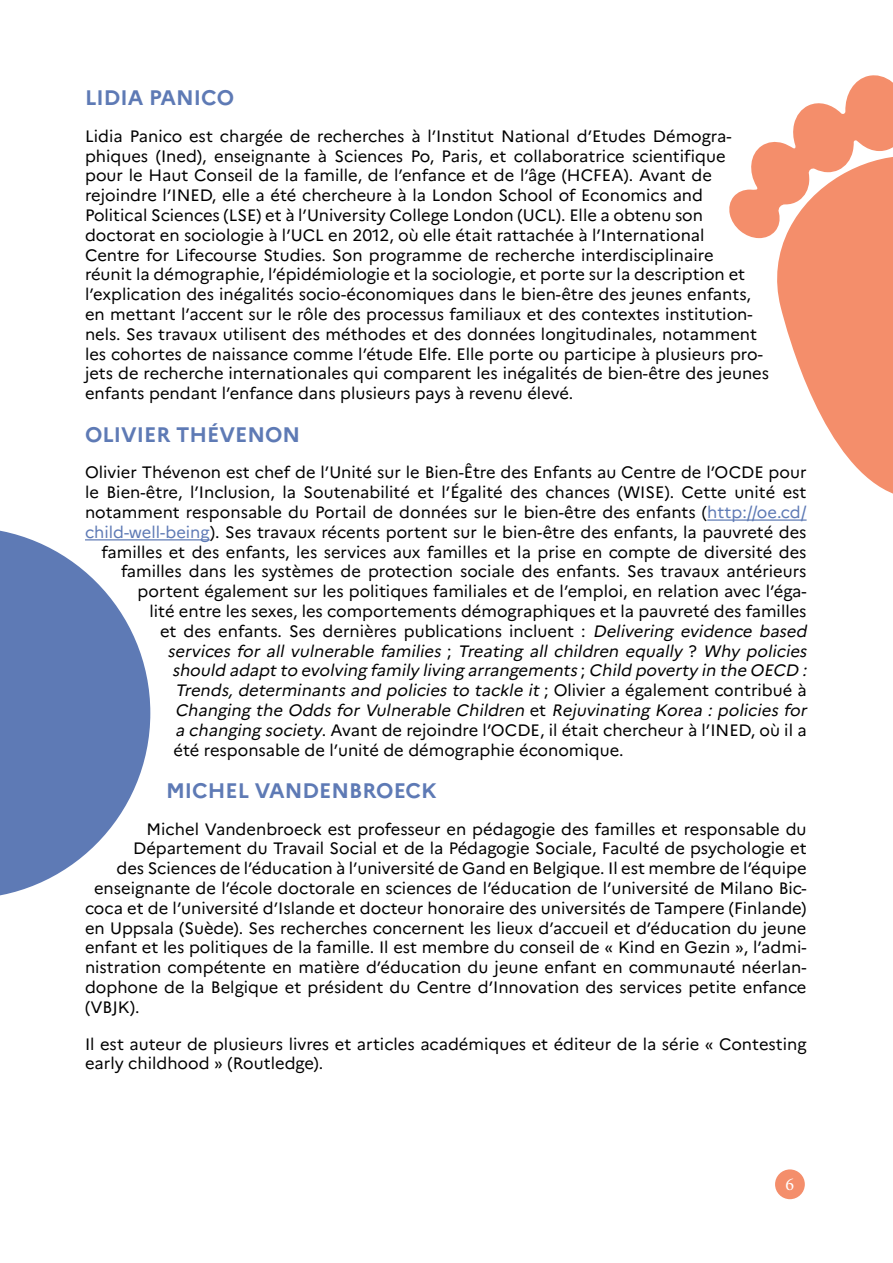
<style>
.page{position:relative;width:893px;height:1263px;background:#fff}
.page>*{position:absolute;margin:0;border:0;box-sizing:border-box;transform-origin:0 0}
.t1{font:700 21px "Marianne";color:#5e7ab5}
.t2{font:18px "Minion Pro";color:#fff}
.t3{font:16.5px/19.8px "Marianne";color:#000}
.t4{font:italic 16.5px "Marianne";letter-spacing:-.215em;color:#000}
.t5{font:italic 16.5px "Marianne";letter-spacing:-.19em;color:#000}
.s1{color:#5e7ab5}
.s2{font-style:italic}
.s3{font-style:normal}
</style>
<div class="page">
<div style="left:775px;top:1169px;width:30px;height:30px;background:#f48e6b;border-radius:50%"></div>
<hr style="left:707px;top:519px;width:100px;height:2px;background:#5e7ab5">
<hr style="left:85px;top:539px;width:125px;height:1px;background:#5e7ab5">
<svg style="left:729px;top:75px;width:164px;height:419px"></svg>
<svg style="left:0;top:530px;width:150px;height:366px;fill:#5e7ab5"></svg>
<p class="t1" style="left:85px;top:85px;width:149px">LIDIA PAN ICO</p>
<p class="t3" style="left:85px;top:126px;width:686px">Lidia Panico est chargée de recherches à l’I nstitut N ational d’Etudes Démogra&shy;phiques (I ned), enseignante à Sciences Po, Paris, et collaboratrice scientifique<br>pour le Haut Conseil de la famille, de l’enfance et de l’âge (HCFEA). Avant de rejoindre l’INE D, elle a été chercheure à la London School of Economics and Political Sciences (LSE) et à l’U niversity College London (UCL). E lle a obtenu son doctorat en sociologie à l’UCL en 2012, où elle était rattachée à l’I nternational<br>Centre for Lifecourse Studies. Son programme de recherche interdisciplinaire<br>réunit la démographie, l’épidémiologie et la sociologie, et porte sur la description et l’explication des inégalités socio-économiques dans le bien-être des jeunes enfants, en mettant l’accent sur le rôle des processus familiaux et des contextes institution&shy;nels. Ses travaux utilisent des méthodes et des données longitudinales, notamment les cohortes de naissance comme l’étude E lfe. E lle porte ou participe à plusieurs pro&shy;jets de recherche internationales qui comparent les inégalités de bien-être des jeunes enfants pendant l’enfance dans plusieurs pays à revenu élevé.</p>
<p class="t1" style="left:85px;top:421px;width:217px">OLIVI ER TH ÉVENON</p>
<p class="t3" style="left:85px;top:462px;width:723px">Olivier Thévenon est chef de l’U nité sur le Bien-Être des Enfants au Centre de l’OCDE pour</p>
<p class="t3" style="left:85px;top:482px;width:723px">le Bien-être, l’I nclusion, la Soutenabilité et l’Égalité des chances (WISE). Cette unité est</p>
<p class="t3" style="left:85px;top:502px;width:723px">notamment responsable du Portail de données sur le bien-être des enfants (<span class="s1">http://oe.cd/</span></p>
<p class="t3" style="left:85px;top:522px;width:723px"><span class="s1">child-well-being</span>). Ses travaux récents portent sur le bien-être des enfants, la pauvreté des</p>
<p class="t3" style="left:102px;top:542px;width:706px">familles et des enfants, les services aux familles et la prise en compte de diversité des</p>
<p class="t3" style="left:121px;top:561px;width:687px">familles dans les systèmes de protection sociale des enfants. Ses travaux antérieurs</p>
<p class="t3" style="left:138px;top:581px;width:670px">portent également sur les politiques familiales et de l’emploi, en relation avec l’éga-</p>
<p class="t3" style="left:150px;top:601px;width:659px">lité entre les sexes, les comportements démographiques et la pauvreté des familles</p>
<p class="t3" style="left:160px;top:621px;width:652px">et des enfants. Ses dernières publications incluent : <span class="s2">Delivering evidence based</span></p>
<p class="t5" style="left:168px;top:641px;width:644px">services for all vulnerable families <span class="s3">;</span> Treating all children equally <span class="s3">?</span> Why policies</p>
<p class="t4" style="left:172px;top:660px;width:640px">should adapt to evolving family living arrangements <span class="s3">;</span> Child poverty in the OECD :</p>
<p class="t4" style="left:175px;top:680px;width:633px">Trends, determinants and policies to tackle it <span class="s3">; O l i v i e r a é ga l e m e n t co n t r i b u é à</span></p>
<p class="t4" style="left:175px;top:700px;width:637px">Changing the Odds for Vulnerable Children <span class="s3">e t</span> Rejuvinating Korea : policies for</p>
<p class="t3" style="left:175px;top:720px;width:633px"><span class="s2">a changing society</span>. Avant de rejoindre l’OCDE, il était chercheur à l’INE D, où il a</p>
<p class="t3" style="left:174px;top:740px;width:452px">été responsable de l’unité de démographie économique.</p>
<p class="t1" style="left:166px;top:777px;width:32px">MICH</p>
<p class="t1" style="left:226px;top:777px;width:213px">EL VANDENBROECK</p>
<p class="t3" style="left:147px;top:819px;width:661px">Michel Vandenbroeck est professeur en pédagogie des familles et responsable du</p>
<p class="t3" style="left:133px;top:838px;width:675px">Département du Travail Social et de la Pédagogie Sociale, Faculté de psychologie et</p>
<p class="t3" style="left:117px;top:858px;width:692px">des Sciences de l’éducation à l’université de Gand en Belgique. I l est membre de l’équipe</p>
<p class="t3" style="left:94px;top:878px;width:714px">enseignante de l’école doctorale en sciences de l’éducation de l’université de Milano Bic-</p>
<p class="t3" style="left:85px;top:898px;width:723px">coca et de l’université d’Islande et docteur honoraire des universités de Tampere (Finlande)</p>
<p class="t3" style="left:85px;top:918px;width:723px">en U ppsala (Suède). Ses recherches concernent les lieux d’accueil et d’éducation du jeune</p>
<p class="t3" style="left:85px;top:937px;width:723px">enfant et les politiques de la famille. I l est membre du conseil de « Kind en Gezin », l’admi-</p>
<p class="t3" style="left:85px;top:957px;width:723px">nistration compétente en matière d’éducation du jeune enfant en communauté néerlan-</p>
<p class="t3" style="left:85px;top:977px;width:723px">dophone de la Belgique et président du Centre d’I nnovation des services petite enfance</p>
<p class="t3" style="left:85px;top:997px;width:56px">(VBJK).</p>
<p class="t3" style="left:85px;top:1034px;width:723px">I l est auteur de plusieurs livres et articles académiques et éditeur de la série « Contesting early childhood » (Routledge).</p>
<p class="t2" style="left:786px;top:1172px;width:10px">6</p>
</div>
